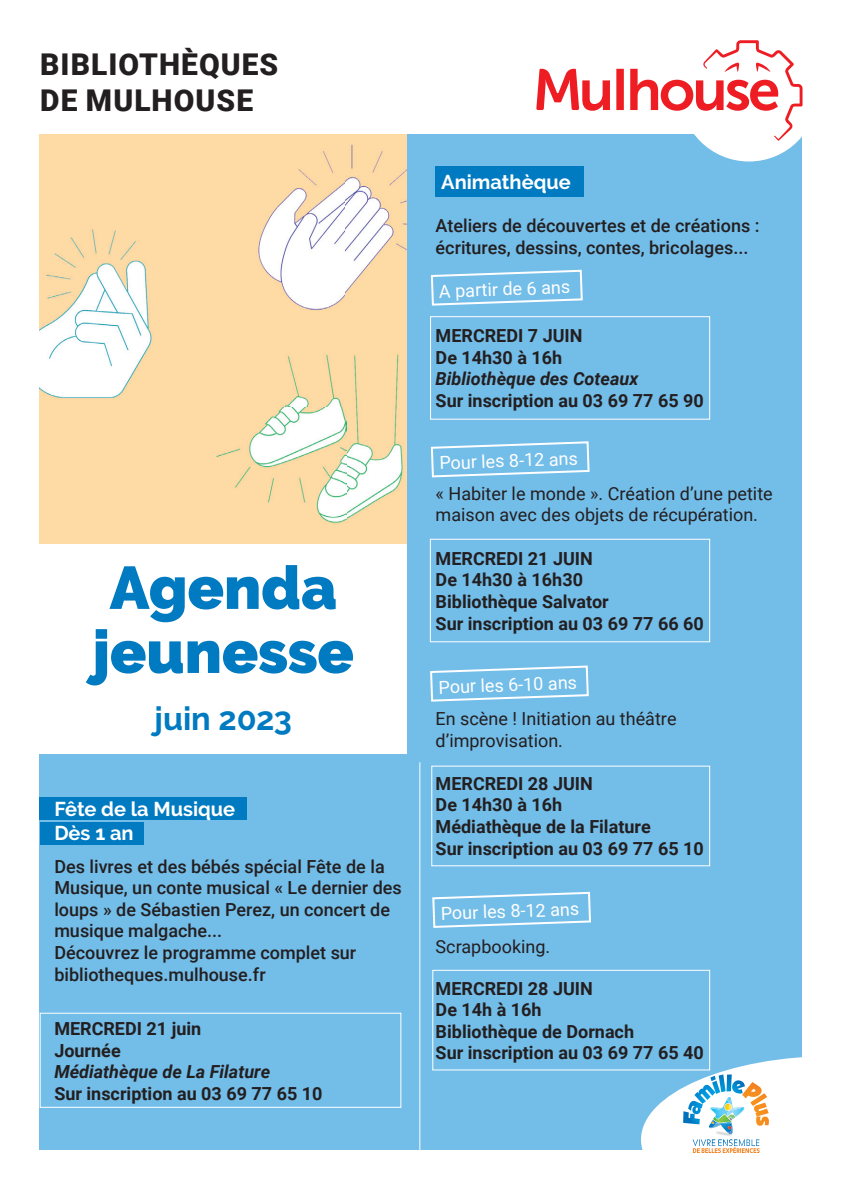
<style>
.page{position:relative;width:842px;height:1191px;background:#fff}
.page>*{position:absolute;margin:0;border:0;box-sizing:border-box;transform-origin:0 0}
.t1{font:900 60px/64px "Raleway";color:#007ac0}
.t2{font:700 32.4px "Raleway";letter-spacing:-.005em;color:#007ac0}
.t3{font:900 30px/36px "Roboto";letter-spacing:.035em;color:#231f20}
.t4{font:700 20px/24px "Raleway";color:#fff}
.t5{font:700 18px/21.6px "Roboto";color:#231f20}
.t6{font:500 18px/21.6px "Roboto";color:#231f20}
.t7{font:18px/21.6px "Roboto";color:#231f20}
.t8{font:18px "Roboto";color:#fff}
.t9{font:italic 700 18px "Roboto";color:#231f20}
</style>
<div class="page">
<div style="left:40px;top:135px;width:762px;height:1014px;background:#73bde9"></div>
<img style="left:40px;top:135px;width:367px;height:409px">
<div style="left:40px;top:544px;width:367px;height:210px;background:#fff"></div>
<div style="left:40px;top:797px;width:207px;height:23px;background:#007ac0"></div>
<div style="left:435px;top:167px;width:149px;height:30px;background:#007ac0"></div>
<div style="left:40px;top:822px;width:103px;height:22px;background:#007ac0"></div>
<div style="left:430px;top:316px;width:280px;height:104px;border:1px solid #fff"></div>
<svg style="left:641px;top:1056px;width:161px;height:97px"></svg>
<hr style="left:419px;top:762px;width:1px;height:389px;background:#fff">
<div style="left:431px;top:765px;width:279px;height:101px;border:1px solid #fff"></div>
<div style="left:430px;top:539px;width:280px;height:103px;border:1px solid #fff"></div>
<svg style="left:430px;top:269px;width:153px;height:37px"></svg>
<svg style="left:430px;top:665px;width:159px;height:37px"></svg>
<div style="left:40px;top:1012px;width:361px;height:95px;border:1px solid #fff"></div>
<svg style="left:432px;top:891px;width:159px;height:37px"></svg>
<svg style="left:430px;top:441px;width:160px;height:37px"></svg>
<div style="left:432px;top:969px;width:278px;height:101px;border:1px solid #fff"></div>
<div style="left:680px;top:24px;width:138px;height:137px;background:#fff;border-radius:50%"></div>
<svg style="left:536px;top:40px;width:266px;height:101px"></svg>
<h3 class="t3" style="left:40px;top:45px;width:240px">BIBLIOTHÈQUES<br>DE MULHOUSE</h3>
<h1 class="t1" style="left:93px;top:556px;width:263px">Agenda jeunesse</h1>
<h2 class="t2" style="left:155px;top:700px;width:139px">juin 2023</h2>
<p class="t4" style="left:54px;top:796px;width:182px">Fête de la Musique<br>Dès 1 an</p>
<p class="t6" style="left:54px;top:854px;width:349px">Des livres et des bébés spécial Fête de la Musique, un conte musical « Le dernier des loups » de Sébastien Perez, un concert de musique malgache...<br>Découvrez le programme complet sur bibliotheques.mulhouse.fr</p>
<p class="t5" style="left:54px;top:1017px;width:148px">MERCREDI 21 juin<br>Journée</p>
<p class="t9" style="left:54px;top:1059px;width:217px">Médiathèque de La Filature</p>
<p class="t5" style="left:54px;top:1082px;width:270px">Sur inscription au 03 69 77 65 10</p>
<p class="t4" style="left:441px;top:170px;width:131px">Animathèque</p>
<p class="t6" style="left:436px;top:214px;width:325px">Ateliers de découvertes et de créations : écritures, dessins, contes, bricolages...</p>
<p class="t8" style="left:439px;top:278px;width:133px;rotate:-2deg">A partir de 6 ans</p>
<p class="t5" style="left:436px;top:324px;width:148px">MERCREDI 7 JUIN<br>De 14h30 à 16h</p>
<p class="t9" style="left:436px;top:366px;width:204px">Bibliothèque des Coteaux</p>
<p class="t5" style="left:436px;top:389px;width:270px">Sur inscription au 03 69 77 65 90</p>
<p class="t8" style="left:439px;top:450px;width:140px;rotate:-2deg">Pour les 8-12 ans</p>
<p class="t7" style="left:436px;top:482px;width:339px">« Habiter le monde ». Création d’une petite maison avec des objets de récupération.</p>
<p class="t5" style="left:436px;top:547px;width:270px">MERCREDI 21 JUIN<br>De 14h30 à 16h30<br>Bibliothèque Salvator<br>Sur inscription au 03 69 77 66 60</p>
<p class="t8" style="left:438px;top:674px;width:140px;rotate:-2deg">Pour les 6-10 ans</p>
<p class="t7" style="left:436px;top:707px;width:242px">En scène ! Initiation au théâtre d’improvisation.</p>
<p class="t5" style="left:436px;top:772px;width:270px">MERCREDI 28 JUIN<br>De 14h30 à 16h<br>Médiathèque de la Filature<br>Sur inscription au 03 69 77 65 10</p>
<p class="t8" style="left:440px;top:901px;width:140px;rotate:-2deg">Pour les 8-12 ans</p>
<p class="t7" style="left:436px;top:935px;width:116px">Scrapbooking.</p>
<p class="t5" style="left:436px;top:976px;width:270px">MERCREDI 28 JUIN<br>De 14h à 16h<br>Bibliothèque de Dornach<br>Sur inscription au 03 69 77 65 40</p>
</div>
